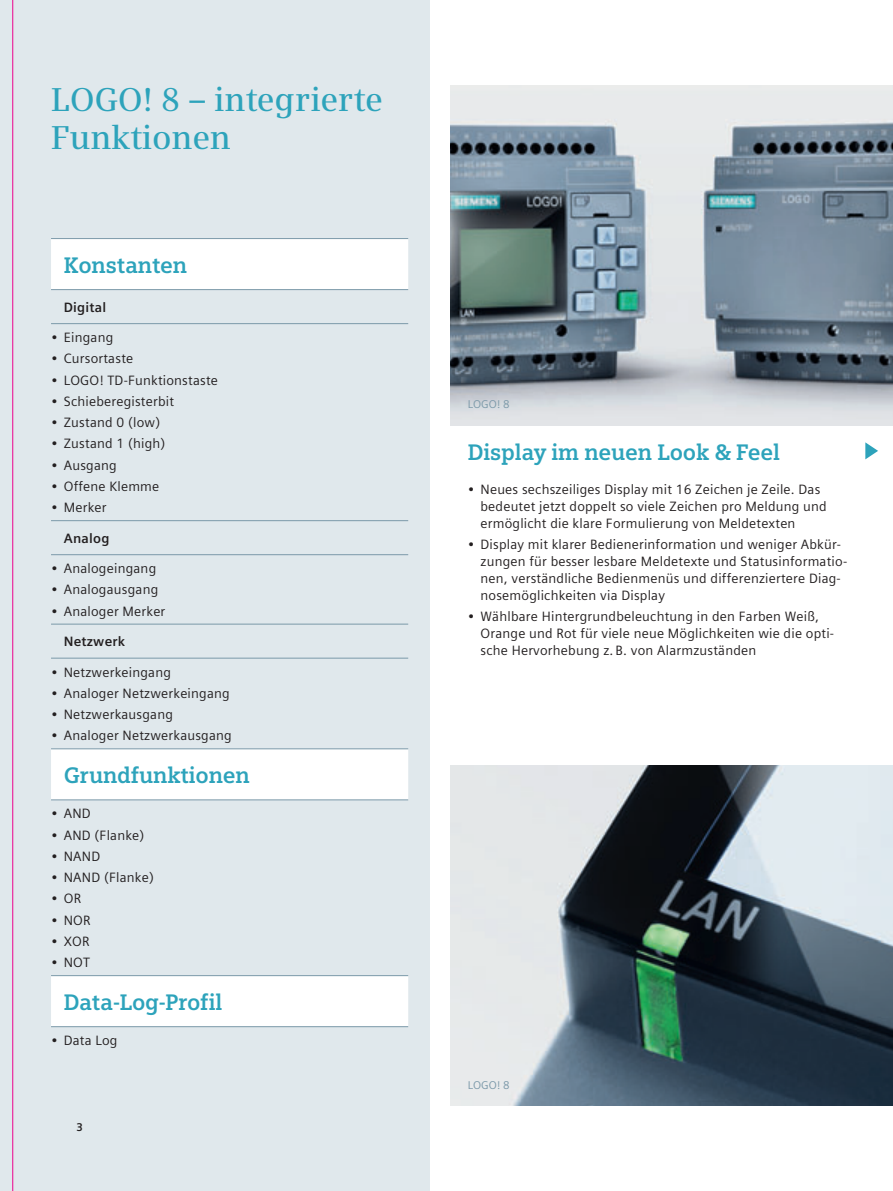
<style>
.page{position:relative;width:893px;height:1191px;background:#fff}
.page>*{position:absolute;margin:0;border:0;box-sizing:border-box;transform-origin:0 0}
.t1{font:600 33px/38.2px "Siemens Serif";letter-spacing:-.01em;color:#2da3bb}
.t2{font:700 22.5px "Siemens Slab";letter-spacing:-.01em;color:#2da3bb}
.t3{font:13.5px/17px "Siemens Sans Global";letter-spacing:.015em;color:#231f20}
.t4{font:700 13.5px "Siemens Sans Global";letter-spacing:.015em;color:#231f20}
.t5{font:11.25px "Siemens Sans Global";color:#7b99a9}
.t6{font:700 11.25px "Siemens Sans Global";color:#231f20}
</style>
<div class="page">
<div style="left:0;top:0;width:429px;height:1190px;background:#e0e8ec"></div>
<img style="left:451px;top:85px;width:442px;height:340px">
<img style="left:451px;top:765px;width:442px;height:341px">
<svg style="left:865px;top:442px;width:13px;height:17px"></svg>
<svg style="left:51px;top:239px;width:357px;height:787px"></svg>
<hr style="left:51px;top:323px;width:357px;height:1px;background:#7b99a9">
<hr style="left:51px;top:520px;width:357px;height:1px;background:#7b99a9">
<hr style="left:51px;top:554px;width:357px;height:1px;background:#7b99a9">
<hr style="left:51px;top:624px;width:357px;height:1px;background:#7b99a9">
<hr style="left:51px;top:658px;width:357px;height:1px;background:#7b99a9">
<hr style="left:51px;top:238px;width:357px;height:1px;background:#7b99a9">
<hr style="left:51px;top:289px;width:357px;height:1px;background:#7b99a9">
<hr style="left:51px;top:748px;width:357px;height:1px;background:#7b99a9">
<hr style="left:51px;top:799px;width:357px;height:1px;background:#7b99a9">
<hr style="left:51px;top:975px;width:357px;height:1px;background:#7b99a9">
<hr style="left:51px;top:1026px;width:357px;height:1px;background:#7b99a9">
<hr style="left:12px;top:0;width:1px;height:1190px;background:#ed028c">
<h1 class="t1" style="left:51px;top:82px;width:333px">LOGO! 8 – integrierte<br>Funktionen</h1>
<h2 class="t2" style="left:64px;top:254px;width:125px">Konstanten</h2>
<p class="t4" style="left:64px;top:299px;width:44px">Digital</p>
<p class="t3" style="left:51px;top:329px;width:64px">• Eingang</p>
<p class="t3" style="left:51px;top:350px;width:84px">• Cursortaste</p>
<p class="t3" style="left:51px;top:371px;width:168px">• LOGO! TD-Funktionstaste</p>
<p class="t3" style="left:51px;top:392px;width:125px">• Schieberegisterbit</p>
<p class="t3" style="left:51px;top:414px;width:111px">• Zustand 0 (low)</p>
<p class="t3" style="left:51px;top:435px;width:116px">• Zustand 1 (high)</p>
<p class="t3" style="left:51px;top:456px;width:67px">• Ausgang</p>
<p class="t3" style="left:51px;top:477px;width:110px">• Offene Klemme</p>
<p class="t3" style="left:51px;top:499px;width:57px">• Merker</p>
<p class="t4" style="left:64px;top:529px;width:47px">Analog</p>
<p class="t3" style="left:51px;top:560px;width:107px">• Analogeingang</p>
<p class="t3" style="left:51px;top:581px;width:109px">• Analogausgang</p>
<p class="t3" style="left:51px;top:602px;width:116px">• Analoger Merker</p>
<p class="t4" style="left:64px;top:633px;width:63px">Netzwerk</p>
<p class="t3" style="left:51px;top:663px;width:121px">• Netzwerkeingang</p>
<p class="t3" style="left:51px;top:684px;width:180px">• Analoger Netzwerkeingang</p>
<p class="t3" style="left:51px;top:705px;width:124px">• Netzwerkausgang</p>
<p class="t3" style="left:51px;top:727px;width:182px">• Analoger Netzwerkausgang</p>
<h2 class="t2" style="left:64px;top:764px;width:188px">Grundfunktionen</h2>
<p class="t3" style="left:51px;top:805px;width:41px">• AND</p>
<p class="t3" style="left:51px;top:826px;width:95px">• AND (Flanke)</p>
<p class="t3" style="left:51px;top:847px;width:51px">• NAND</p>
<p class="t3" style="left:51px;top:868px;width:104px">• NAND (Flanke)</p>
<p class="t3" style="left:51px;top:890px;width:31px">• OR</p>
<p class="t3" style="left:51px;top:911px;width:41px">• NOR</p>
<p class="t3" style="left:51px;top:932px;width:40px">• XOR</p>
<p class="t3" style="left:51px;top:953px;width:41px">• NOT</p>
<h2 class="t2" style="left:64px;top:991px;width:160px">Data-Log-Profil</h2>
<p class="t3" style="left:51px;top:1031px;width:68px">• Data Log</p>
<p class="t6" style="left:77px;top:1120px;width:8px">3</p>
<p class="t5" style="left:468px;top:397px;width:43px">LOGO! 8</p>
<h2 class="t2" style="left:468px;top:441px;width:314px">Display im neuen Look &amp; Feel</h2>
<p class="t3" style="left:480px;top:480px;width:348px;text-indent:-13px">• Neues sechszeiliges Display mit 16 Zeichen je Zeile. Das bedeutet jetzt doppelt so viele Zeichen pro Meldung und ermöglicht die klare Formulierung von Meldetexten</p>
<p class="t3" style="left:480px;top:535px;width:368px;text-indent:-13px">• Display mit klarer Bedienerinformation und weniger Abkür&shy;zungen für besser lesbare Meldetexte und Statusinformatio&shy;nen, verständliche Bedienmenüs und differenziertere Diag&shy;nosemöglichkeiten via Display</p>
<p class="t3" style="left:480px;top:608px;width:355px;text-indent:-13px">• Wählbare Hintergrundbeleuchtung in den Farben Weiß,<br>Orange und Rot für viele neue Möglichkeiten wie die opti&shy;sche Hervorhebung z. B. von Alarmzuständen</p>
<p class="t5" style="left:468px;top:1078px;width:43px">LOGO! 8</p>
</div>
